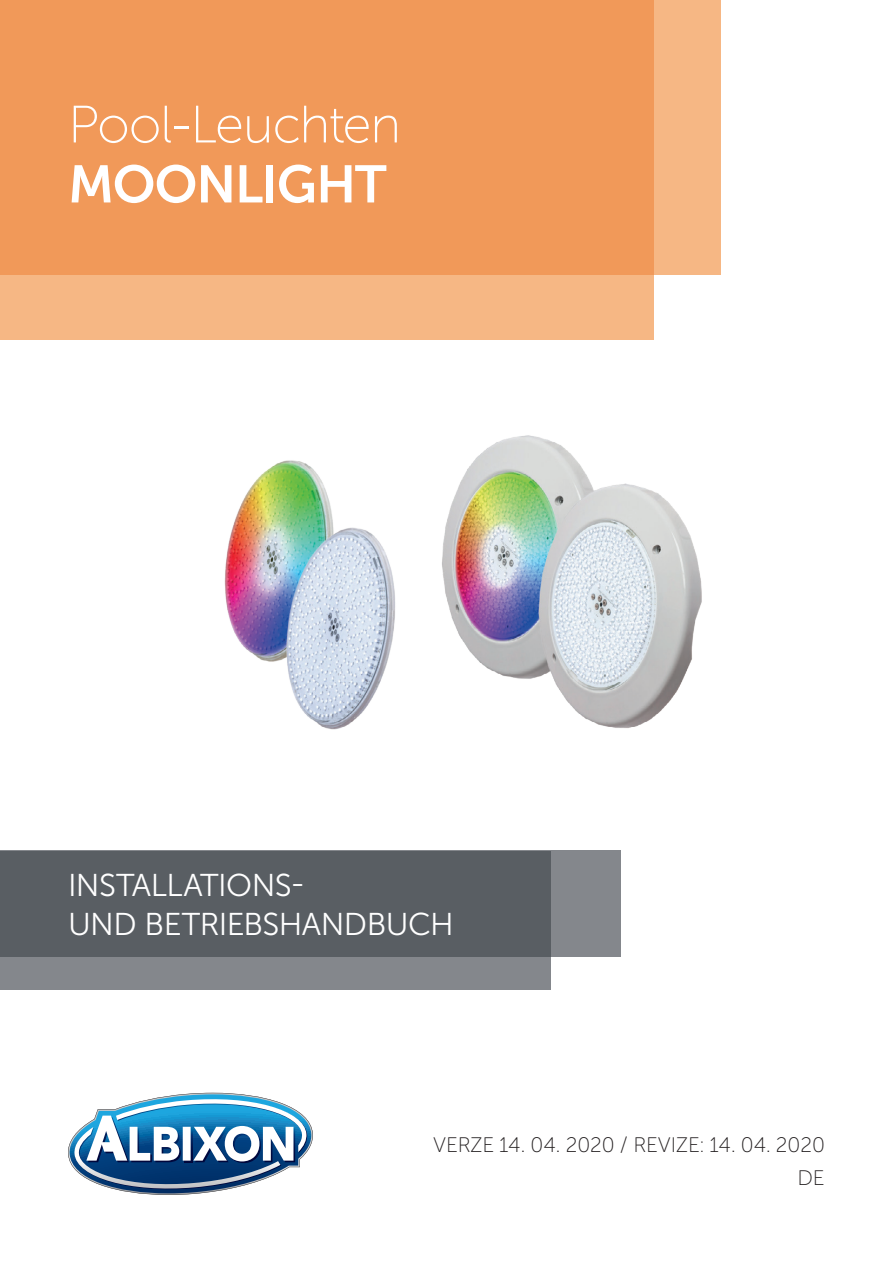
<style>
.page{position:relative;width:893px;height:1263px;background:#fff}
.page>*{position:absolute;margin:0;border:0;box-sizing:border-box;transform-origin:0 0}
.t1{font:52.5px "Museo Sans 100";letter-spacing:-.025em;color:#fff}
.t2{font:52.5px "Museo Sans 700";letter-spacing:-.025em;color:#fff}
.t3{font:31.5px/39px "Museo Sans 300";letter-spacing:-.02em;color:#fff}
.t4{font:21px "Museo Sans Cyrl 100";color:#231f20}
.t5{font:21px "Museo Sans 100";color:#231f20}
</style>
<div class="page">
<img style="left:224px;top:435px;width:478px;height:295px">
<div style="left:0;top:0;width:721px;height:274px;background:#f6b784"></div>
<svg style="left:0;top:0;width:654px;height:340px;background:#f19e61"></svg>
<svg style="left:68px;top:1093px;width:245px;height:102px"></svg>
<div style="left:0;top:851px;width:621px;height:106px;background:#84878c"></div>
<svg style="left:0;top:851px;width:551px;height:139px;background:#63676c"></svg>
<p class="t1" style="left:68px;top:97px;width:335px">Pool-Leuchten</p>
<p class="t2" style="left:68px;top:155px;width:320px">MOONLIGHT</p>
<p class="t3" style="left:68px;top:866px;width:387px">INSTALLATIONS-<br>UND BETRIEBSHANDBUCH</p>
<p class="t4" style="left:433px;top:1133px;width:393px">VERZE 14. 04. 2020 / REVIZE: 14. 04. 2020</p>
<p class="t5" style="left:797px;top:1166px;width:29px">DE</p>
</div>
